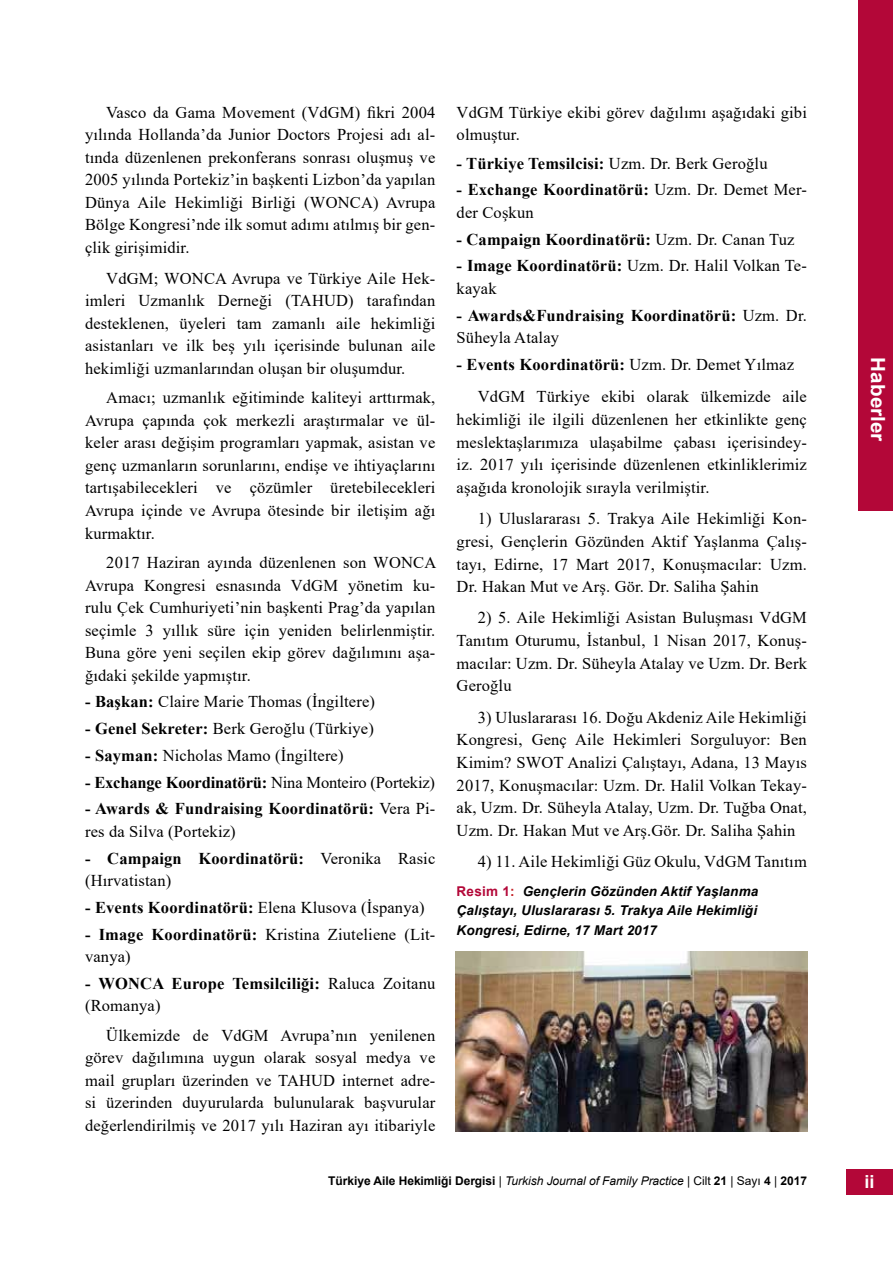
<style>
.page{position:relative;width:893px;height:1276px;background:#fff}
.page>*{position:absolute;margin:0;border:0;box-sizing:border-box;transform-origin:0 0}
.t1{font:700 19.5px "Arial";color:#fff;scale:1.06 1}
.t2{font:700 18px "Arial";color:#fff}
.t3{font:16.5px/22.5px "Times New Roman";letter-spacing:.01em;color:#000;text-align:justify}
.t4{font:700 16.5px/22.5px "Times New Roman";letter-spacing:.01em;color:#000}
.t5{font:700 16.5px "Times New Roman";letter-spacing:-.01em;color:#000}
.t6{font:italic 700 13.5px/19.5px "Arial";letter-spacing:.01em;color:#000;text-align:justify}
.t7{font:700 12px "Arial";letter-spacing:-.005em;color:#000}
.s1{font-weight:700}
.s2{font-weight:400}
.s3{font-style:normal;color:#b30738}
.s4{font-style:normal;color:#c41f25}
.s5{font-weight:400;font-style:italic}
</style>
<div class="page">
<div style="left:859px;top:0;width:34px;height:510px;background:#b30738"></div>
<img style="left:456px;top:951px;width:351px;height:180px">
<div style="left:846px;top:1169px;width:47px;height:26px;background:#b30738"></div>
<p class="t3" style="left:85px;top:100px;width:352px;text-indent:21px">Vasco da Gama Movement (VdGM) fikri 2004 yılında Hollanda’da Junior Doctors Projesi adı al&shy;tında düzenlenen prekonferans sonrası oluşmuş ve 2005 yılında Portekiz’in başkenti Lizbon’da yapılan Dünya Aile Hekimliği Birliği (WONCA) Avrupa Bölge Kongresi’nde ilk somut adımı atılmış bir gen&shy;çlik girişimidir.</p>
<p class="t3" style="left:85px;top:266px;width:352px;text-indent:21px">VdGM; WONCA Avrupa ve Türkiye Aile Hek&shy;imleri Uzmanlık Derneği (TAHUD) tarafından desteklenen, üyeleri tam zamanlı aile hekimliği asistanları ve ilk beş yılı içerisinde bulunan aile hekimliği uzmanlarından oluşan bir oluşumdur.</p>
<p class="t3" style="left:85px;top:386px;width:352px;text-indent:21px">Amacı; uzmanlık eğitiminde kaliteyi arttırmak, Avrupa çapında çok merkezli araştırmalar ve ül&shy;keler arası değişim programları yapmak, asistan ve genç uzmanların sorunlarını, endişe ve ihtiyaçlarını tartışabilecekleri ve çözümler üretebilecekleri Avrupa içinde ve Avrupa ötesinde bir iletişim ağı kurmaktır.</p>
<p class="t3" style="left:85px;top:551px;width:353px;text-indent:21px">2017 Haziran ayında düzenlenen son WONCA Avrupa Kongresi esnasında VdGM yönetim ku&shy;rulu Çek Cumhuriyeti’nin başkenti Prag’da yapılan seçimle 3 yıllık süre için yeniden belirlenmiştir.<br>Buna göre yeni seçilen ekip görev dağılımını aşa&shy;ğıdaki şekilde yapmıştır.</p>
<p class="t3" style="left:85px;top:690px;width:291px"><span class="s1">- Başkan:</span> Claire Marie Thomas (İngiltere)</p>
<p class="t3" style="left:85px;top:717px;width:290px"><span class="s1">- Genel Sekreter:</span> Berk Geroğlu (Türkiye)</p>
<p class="t3" style="left:85px;top:743px;width:260px"><span class="s1">- Sayman:</span> Nicholas Mamo (İngiltere)</p>
<p class="t5" style="left:85px;top:770px;width:352px">- Exchange Koordinatörü: <span class="s2">Nina Monteiro (Portekiz)</span></p>
<p class="t4" style="left:85px;top:797px;width:352px">- Awards &amp; Fundraising Koordinatörü: <span class="s2">Vera Pi&shy;res da Silva (Portekiz)</span></p>
<p class="t3" style="left:85px;top:846px;width:352px"><span class="s1">- Campaign Koordinatörü:</span> Veronika Rasic (Hırvatistan)</p>
<p class="t3" style="left:85px;top:895px;width:341px"><span class="s1">- Events Koordinatörü:</span> Elena Klusova (İspanya)</p>
<p class="t3" style="left:85px;top:922px;width:352px"><span class="s1">- Image Koordinatörü:</span> Kristina Ziuteliene (Lit&shy;vanya)</p>
<p class="t4" style="left:85px;top:971px;width:352px">- WONCA Europe Temsilciliği: <span class="s2">Raluca Zoitanu (Romanya)</span></p>
<p class="t3" style="left:85px;top:1023px;width:352px;text-indent:21px">Ülkemizde de VdGM Avrupa’nın yenilenen görev dağılımına uygun olarak sosyal medya ve mail grupları üzerinden ve TAHUD internet adre&shy;si üzerinden duyurularda bulunularak başvurular değerlendirilmiş ve 2017 yılı Haziran ayı itibariyle</p>
<p class="t3" style="left:457px;top:101px;width:352px">VdGM Türkiye ekibi görev dağılımı aşağıdaki gibi olmuştur.</p>
<p class="t4" style="left:457px;top:151px;width:312px">- Türkiye Temsilcisi: <span class="s2">Uzm. Dr. Berk Geroğlu</span></p>
<p class="t3" style="left:457px;top:178px;width:352px"><span class="s1">- Exchange Koordinatörü:</span> Uzm. Dr. Demet Mer&shy;der Coşkun</p>
<p class="t4" style="left:457px;top:227px;width:339px">- Campaign Koordinatörü: <span class="s2">Uzm. Dr. Canan Tuz</span></p>
<p class="t3" style="left:457px;top:254px;width:352px"><span class="s1">- Image Koordinatörü:</span> Uzm. Dr. Halil Volkan Te&shy;kayak</p>
<p class="t4" style="left:457px;top:303px;width:352px">- Awards&amp;Fundraising Koordinatörü: <span class="s2">Uzm. Dr.<br>Süheyla Atalay</span></p>
<p class="t3" style="left:478px;top:348px;width:331px;line-height:32.5px;text-indent:-21px"><span class="s1">- Events Koordinatörü:</span> Uzm. Dr. Demet Yılmaz<br>VdGM Türkiye ekibi olarak ülkemizde aile</p>
<p class="t3" style="left:457px;top:408px;width:352px">hekimliği ile ilgili düzenlenen her etkinlikte genç meslektaşlarımıza ulaşabilme çabası içerisindey&shy;iz. 2017 yılı içerisinde düzenlenen etkinliklerimiz aşağıda kronolojik sırayla verilmiştir.</p>
<p class="t3" style="left:457px;top:507px;width:352px;text-indent:21px">1) Uluslararası 5. Trakya Aile Hekimliği Kon&shy;gresi, Gençlerin Gözünden Aktif Yaşlanma Çalış&shy;tayı, Edirne, 17 Mart 2017, Konuşmacılar: Uzm.<br>Dr. Hakan Mut ve Arş. Gör. Dr. Saliha Şahin</p>
<p class="t3" style="left:457px;top:606px;width:352px;text-indent:21px">2) 5. Aile Hekimliği Asistan Buluşması VdGM Tanıtım Oturumu, İstanbul, 1 Nisan 2017, Konuş&shy;macılar: Uzm. Dr. Süheyla Atalay ve Uzm. Dr. Berk Geroğlu</p>
<p class="t3" style="left:457px;top:705px;width:352px;text-indent:21px">3) Uluslararası 16. Doğu Akdeniz Aile Hekimliği Kongresi, Genç Aile Hekimleri Sorguluyor: Ben Kimim? SWOT Analizi Çalıştayı, Adana, 13 Mayıs 2017, Konuşmacılar: Uzm. Dr. Halil Volkan Tekay&shy;ak, Uzm. Dr. Süheyla Atalay, Uzm. Dr. Tuğba Onat, Uzm. Dr. Hakan Mut ve Arş.Gör. Dr. Saliha Şahin</p>
<p class="t3" style="left:478px;top:849px;width:331px">4) 11. Aile Hekimliği Güz Okulu, VdGM Tanıtım</p>
<p class="t6" style="left:457px;top:881px;width:303px"><span class="s3">Resim 1</span><span class="s4">:</span> Gençlerin Gözünden Aktif Yaşlanma Çalıştayı, Uluslararası 5. Trakya Aile Hekimliği Kongresi, Edirne, 17 Mart 2017</p>
<p class="t1" style="left:892px;top:357px;width:81px;rotate:90deg">Haberler</p>
<p class="t7" style="left:328px;top:1172px;width:480px">Türkiye Aile Hekimliği Dergisi <span class="s2">|</span> <span class="s5">Turkish Journal of Family Practice</span> <span class="s2">| Cilt</span> 21 <span class="s2">| Sayı</span> 4 <span class="s2">|</span> 2017</p>
<p class="t2" style="left:865px;top:1169px;width:12px">ii</p>
</div>
